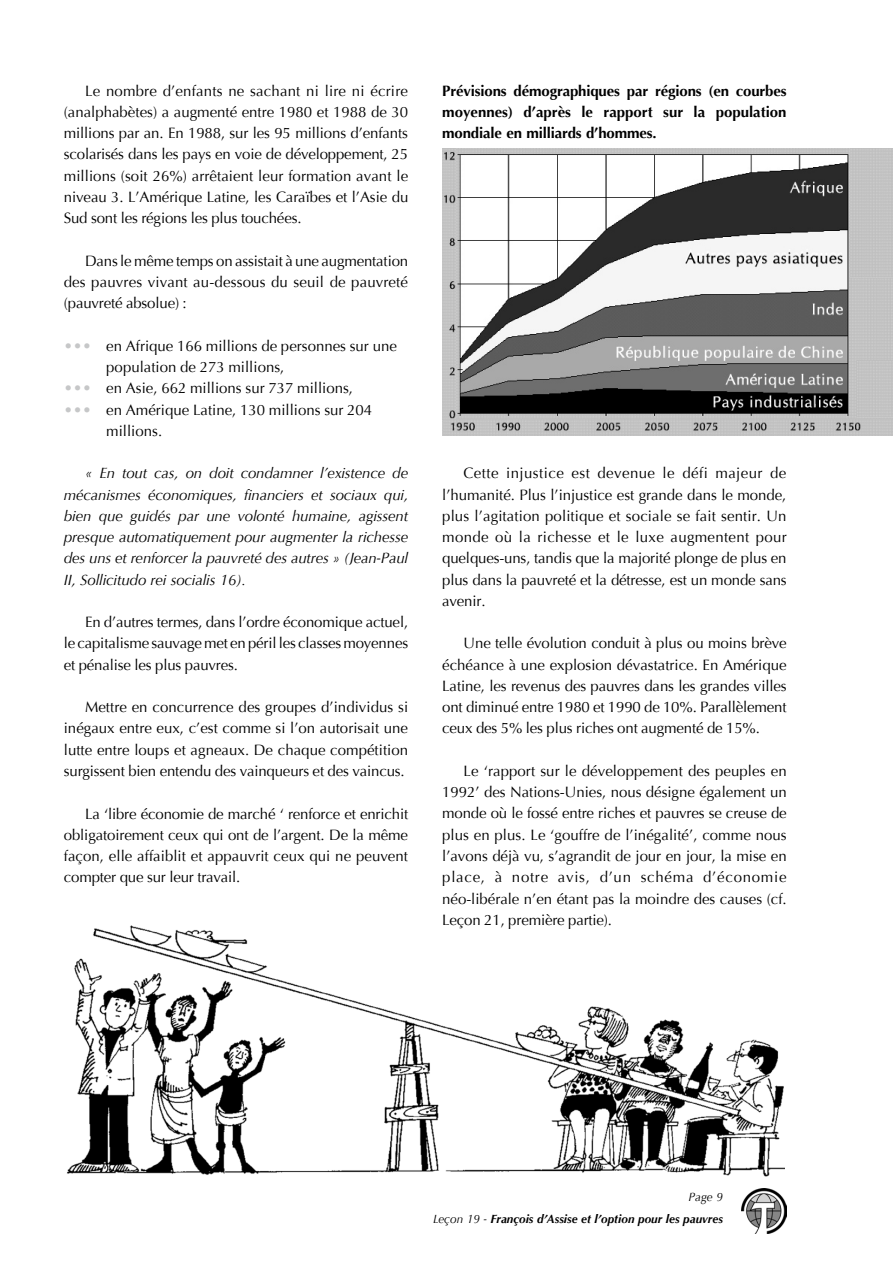
<style>
.page{position:relative;width:893px;height:1263px;background:#fff}
.page>*{position:absolute;margin:0;border:0;box-sizing:border-box;transform-origin:0 0}
.t1{font:15px/21.3px "Optima";letter-spacing:-.01em;color:#000;text-align:justify}
.t2{font:italic 15px/21.3px "Optima";letter-spacing:-.01em;color:#000;text-align:justify}
.t3{font:700 15px/21.3px "Optima";letter-spacing:-.01em;color:#000;text-align:justify}
.t4{font:italic 700 12px/21.3px "Optima";color:#000;text-align:right}
.s1{color:#c6c7c8}
.s2{font-weight:400}
</style>
<div class="page">
<img style="left:67px;top:925px;width:717px;height:252px">
<img style="left:741px;top:1188px;width:45px;height:45px">
<img style="left:442px;top:149px;width:451px;height:287px">
<p class="t1" style="left:64px;top:80px;width:346px;text-indent:21px">Le nombre d’enfants ne sachant ni lire ni écrire (analphabètes) a augmenté entre 1980 et 1988 de 30 millions par an. En 1988, sur les 95 millions d’enfants scolarisés dans les pays en voie de développement, 25 millions (soit 26%) arrêtaient leur formation avant le niveau 3. L’Amérique Latine, les Caraïbes et l’Asie du Sud sont les régions les plus touchées.</p>
<p class="t1" style="left:64px;top:250px;width:346px;text-indent:21px">Dans le même temps on assistait à une augmentation des pauvres vivant au-dessous du seuil de pauvreté (pauvreté absolue) :</p>
<p class="t1" style="left:106px;top:335px;width:292px;text-indent:-43px"><span class="s1">•••</span> en Afrique 166 millions de personnes sur une population de 273 millions,</p>
<p class="t1" style="left:64px;top:378px;width:291px"><span class="s1">•••</span> en Asie, 662 millions sur 737 millions,</p>
<p class="t1" style="left:106px;top:399px;width:267px;text-indent:-43px"><span class="s1">•••</span> en Amérique Latine, 130 millions sur 204 millions.</p>
<p class="t2" style="left:64px;top:463px;width:346px;text-indent:21px">« En tout cas, on doit condamner l’existence de mécanismes économiques, financiers et sociaux qui, bien que guidés par une volonté humaine, agissent presque automatiquement pour augmenter la richesse des uns et renforcer la pauvreté des autres » (Jean-Paul II, Sollicitudo rei socialis 16).</p>
<p class="t1" style="left:64px;top:612px;width:346px;text-indent:21px">En d’autres termes, dans l’ordre économique actuel, le capitalisme sauvage met en péril les classes moyennes et pénalise les plus pauvres.</p>
<p class="t1" style="left:64px;top:697px;width:346px;text-indent:21px">Mettre en concurrence des groupes d’individus si inégaux entre eux, c’est comme si l’on autorisait une lutte entre loups et agneaux. De chaque compétition surgissent bien entendu des vainqueurs et des vaincus.</p>
<p class="t1" style="left:64px;top:803px;width:346px;text-indent:21px">La ‘libre économie de marché ‘ renforce et enrichit obligatoirement ceux qui ont de l’argent. De la même façon, elle affaiblit et appauvrit ceux qui ne peuvent compter que sur leur travail.</p>
<p class="t3" style="left:442px;top:80px;width:346px">Prévisions démographiques par régions (en courbes moyennes) d’après le rapport sur la population mondiale en milliards d’hommes.</p>
<p class="t1" style="left:442px;top:463px;width:346px;text-indent:21px">Cette injustice est devenue le défi majeur de l’humanité. Plus l’injustice est grande dans le monde, plus l’agitation politique et sociale se fait sentir. Un monde où la richesse et le luxe augmentent pour quelques-uns, tandis que la majorité plonge de plus en plus dans la pauvreté et la détresse, est un monde sans avenir.</p>
<p class="t1" style="left:442px;top:633px;width:346px;text-indent:21px">Une telle évolution conduit à plus ou moins brève échéance à une explosion dévastatrice. En Amérique Latine, les revenus des pauvres dans les grandes villes ont diminué entre 1980 et 1990 de 10%. Parallèlement ceux des 5% les plus riches ont augmenté de 15%.</p>
<p class="t1" style="left:442px;top:760px;width:346px;text-indent:21px">Le ‘rapport sur le développement des peuples en 1992’ des Nations-Unies, nous désigne également un monde où le fossé entre riches et pauvres se creuse de plus en plus. Le ‘gouffre de l’inégalité’, comme nous l’avons déjà vu, s’agrandit de jour en jour, la mise en place, à notre avis, d’un schéma d’économie néo-libérale n’en étant pas la moindre des causes (cf.<br>Leçon 21, première partie).</p>
<p class="t4" style="left:433px;top:1186px;width:291px"><span class="s2">Page 9<br>Leçon 19 -</span> François d’Assise et l’option pour les pauvres</p>
</div>
